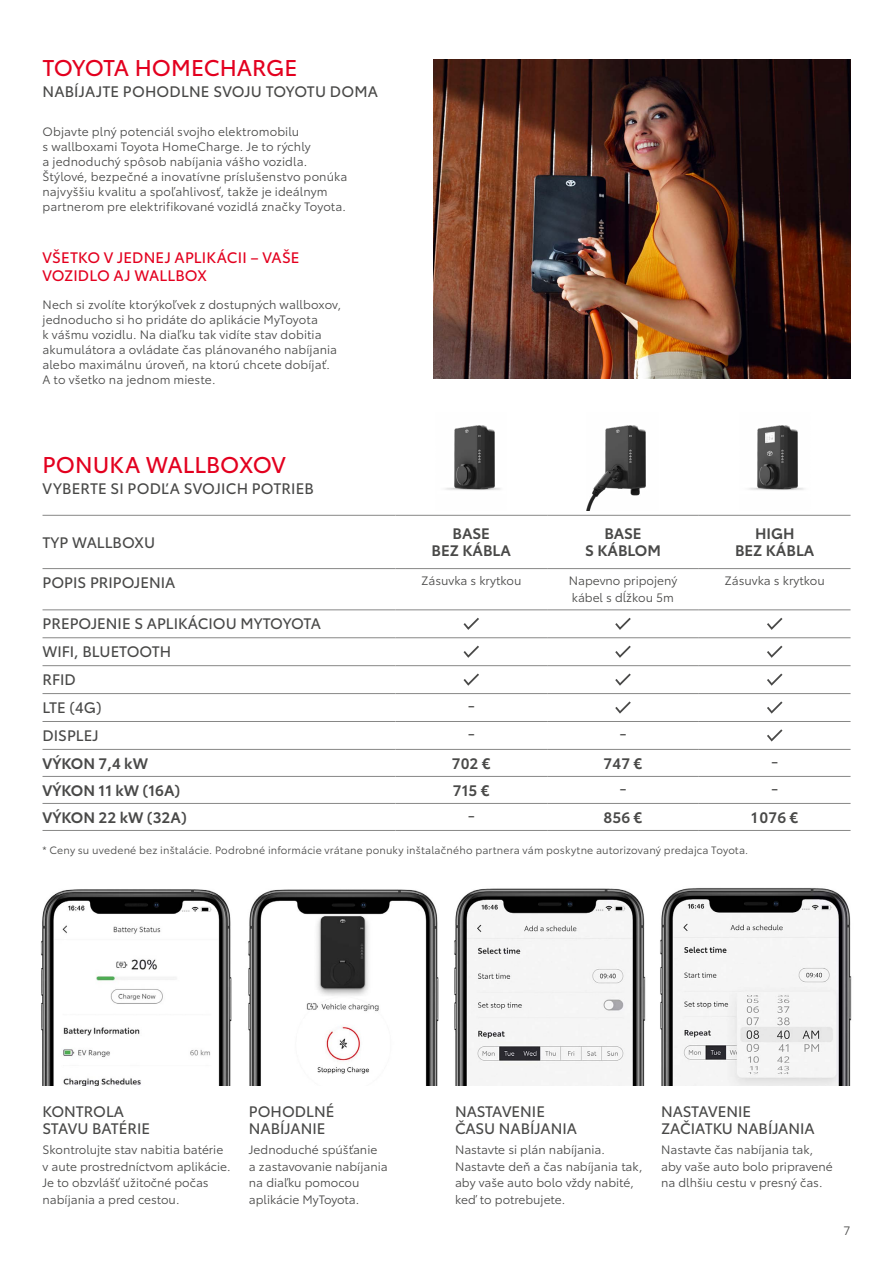
<style>
.page{position:relative;width:893px;height:1263px;background:#fff}
.page>*{position:absolute;margin:0;border:0;box-sizing:border-box;transform-origin:0 0}
.t1{font:22.5px "Toyota Type";color:#e3001f}
.t2{font:15px/16.5px "Toyota Type";color:#494948}
.t3{font:600 15px/16.5px "Toyota Type";color:#494948;text-align:center}
.t4{font:15px/18px "Toyota Type";letter-spacing:.01em;color:#e3001f}
.t5{font:12px/16.5px "Toyota Type";color:#494948}
.t6{font:600 12px "Toyota Type";color:#494948}
.t7{font:10.5px "Toyota Type";letter-spacing:.015em;color:#494948}
</style>
<div class="page">
<img style="left:41px;top:889px;width:191px;height:197px">
<img style="left:248px;top:889px;width:191px;height:197px">
<img style="left:660px;top:888px;width:192px;height:198px">
<img style="left:454px;top:888px;width:192px;height:198px">
<img style="left:433px;top:60px;width:417px;height:318px">
<img style="left:445px;top:425px;width:56px;height:65px">
<img style="left:587px;top:425px;width:59px;height:86px">
<img style="left:749px;top:425px;width:55px;height:65px">
<hr style="left:43px;top:610px;width:352px;height:1px;background:#878786">
<hr style="left:395px;top:610px;width:152px;height:1px;background:#878786">
<hr style="left:547px;top:610px;width:152px;height:1px;background:#878786">
<hr style="left:699px;top:610px;width:151px;height:1px;background:#878786">
<hr style="left:43px;top:637px;width:352px;height:1px;background:#878786">
<hr style="left:395px;top:637px;width:152px;height:1px;background:#878786">
<hr style="left:547px;top:637px;width:152px;height:1px;background:#878786">
<hr style="left:699px;top:637px;width:151px;height:1px;background:#878786">
<hr style="left:43px;top:665px;width:352px;height:1px;background:#878786">
<hr style="left:395px;top:665px;width:152px;height:1px;background:#878786">
<hr style="left:547px;top:665px;width:152px;height:1px;background:#878786">
<hr style="left:699px;top:665px;width:151px;height:1px;background:#878786">
<hr style="left:43px;top:693px;width:352px;height:1px;background:#878786">
<hr style="left:395px;top:693px;width:152px;height:1px;background:#878786">
<hr style="left:547px;top:693px;width:152px;height:1px;background:#878786">
<hr style="left:699px;top:693px;width:151px;height:1px;background:#878786">
<hr style="left:43px;top:721px;width:352px;height:1px;background:#878786">
<hr style="left:395px;top:721px;width:152px;height:1px;background:#878786">
<hr style="left:547px;top:721px;width:152px;height:1px;background:#878786">
<hr style="left:699px;top:721px;width:151px;height:1px;background:#878786">
<hr style="left:43px;top:749px;width:352px;height:1px;background:#878786">
<hr style="left:395px;top:749px;width:152px;height:1px;background:#878786">
<hr style="left:547px;top:749px;width:152px;height:1px;background:#878786">
<hr style="left:699px;top:749px;width:151px;height:1px;background:#878786">
<hr style="left:43px;top:776px;width:352px;height:1px;background:#878786">
<hr style="left:395px;top:776px;width:152px;height:1px;background:#878786">
<hr style="left:547px;top:776px;width:152px;height:1px;background:#878786">
<hr style="left:699px;top:776px;width:151px;height:1px;background:#878786">
<hr style="left:43px;top:803px;width:352px;height:1px;background:#878786">
<hr style="left:395px;top:803px;width:152px;height:1px;background:#878786">
<hr style="left:547px;top:803px;width:152px;height:1px;background:#878786">
<hr style="left:699px;top:803px;width:151px;height:1px;background:#878786">
<hr style="left:43px;top:830px;width:352px;height:1px;background:#878786">
<hr style="left:395px;top:830px;width:152px;height:1px;background:#878786">
<hr style="left:547px;top:830px;width:152px;height:1px;background:#878786">
<hr style="left:699px;top:830px;width:151px;height:1px;background:#878786">
<hr style="left:43px;top:515px;width:352px;height:1px;background:#878786">
<hr style="left:395px;top:515px;width:152px;height:1px;background:#878786">
<hr style="left:547px;top:515px;width:152px;height:1px;background:#878786">
<hr style="left:699px;top:515px;width:151px;height:1px;background:#878786">
<hr style="left:43px;top:568px;width:352px;height:1px;background:#878786">
<hr style="left:395px;top:568px;width:152px;height:1px;background:#878786">
<hr style="left:547px;top:568px;width:152px;height:1px;background:#878786">
<hr style="left:699px;top:568px;width:151px;height:1px;background:#878786">
<svg style="left:463px;top:617px;width:16px;height:13px"></svg>
<svg style="left:615px;top:617px;width:16px;height:13px"></svg>
<svg style="left:767px;top:617px;width:16px;height:13px"></svg>
<svg style="left:463px;top:645px;width:16px;height:13px"></svg>
<svg style="left:615px;top:645px;width:16px;height:13px"></svg>
<svg style="left:767px;top:645px;width:16px;height:13px"></svg>
<svg style="left:463px;top:673px;width:16px;height:13px"></svg>
<svg style="left:615px;top:673px;width:16px;height:13px"></svg>
<svg style="left:767px;top:673px;width:16px;height:13px"></svg>
<svg style="left:615px;top:701px;width:16px;height:13px"></svg>
<svg style="left:767px;top:701px;width:16px;height:13px"></svg>
<svg style="left:767px;top:729px;width:16px;height:13px"></svg>
<h1 class="t1" style="left:43px;top:51px;width:257px">TOYOTA HOMECHARGE</h1>
<p class="t2" style="left:43px;top:83px;width:337px">NABÍJAJTE POHODLNE SVOJU TOYOTU DOMA</p>
<p class="t5" style="left:43px;top:123px;width:306px;line-height:15px">Objavte plný potenciál svojho elektromobilu<br>s wallboxami Toyota HomeCharge. Je to rýchly<br>a jednoduchý spôsob nabíjania vášho vozidla.<br>Štýlové, bezpečné a inovatívne príslušenstvo ponúka najvyššiu kvalitu a spoľahlivosť, takže je ideálnym partnerom pre elektrifikované vozidlá značky Toyota.</p>
<p class="t4" style="left:43px;top:248px;width:259px">VŠETKO V JEDNEJ APLIKÁCII – VAŠE<br>VOZIDLO AJ WALLBOX</p>
<p class="t5" style="left:43px;top:296px;width:300px;line-height:15px">Nech si zvolíte ktorýkoľvek z dostupných wallboxov, jednoducho si ho pridáte do aplikácie MyToyota<br>k vášmu vozidlu. Na diaľku tak vidíte stav dobitia akumulátora a ovládate čas plánovaného nabíjania alebo maximálnu úroveň, na ktorú chcete dobíjať.<br>A to všetko na jednom mieste.</p>
<h1 class="t1" style="left:43px;top:448px;width:245px">PONUKA WALLBOXOV</h1>
<p class="t2" style="left:43px;top:479px;width:273px">VYBERTE SI PODĽA SVOJICH POTRIEB</p>
<p class="t2" style="left:43px;top:533px;width:114px">TYP WALLBOXU</p>
<p class="t3" style="left:432px;top:524px;width:81px">BASE<br>BEZ KÁBLA</p>
<p class="t3" style="left:585px;top:524px;width:77px">BASE<br>S KÁBLOM</p>
<p class="t3" style="left:735px;top:524px;width:81px">HIGH<br>BEZ KÁBLA</p>
<p class="t2" style="left:43px;top:573px;width:134px">POPIS PRIPOJENIA</p>
<p class="t5" style="left:421px;top:572px;width:102px">Zásuvka s krytkou</p>
<p class="t5" style="left:569px;top:572px;width:110px">Napevno pripojený kábel s dĺžkou 5m</p>
<p class="t5" style="left:725px;top:572px;width:102px">Zásuvka s krytkou</p>
<p class="t2" style="left:43px;top:608px;width:280px;line-height:27.9px">PREPOJENIE S APLIKÁCIOU MYTOYOTA<br>WIFI, BLUETOOTH<br>RFID<br>LTE (4G)</p>
<p class="t6" style="left:468px;top:697px;width:8px">–</p>
<p class="t2" style="left:43px;top:726px;width:58px">DISPLEJ</p>
<p class="t6" style="left:468px;top:725px;width:8px">–</p>
<p class="t6" style="left:620px;top:725px;width:8px">–</p>
<p class="t3" style="left:43px;top:754px;width:107px">VÝKON 7,4 kW</p>
<p class="t3" style="left:452px;top:754px;width:40px">702 €</p>
<p class="t3" style="left:604px;top:754px;width:40px">747 €</p>
<p class="t6" style="left:771px;top:753px;width:8px">–</p>
<p class="t3" style="left:43px;top:781px;width:139px">VÝKON 11 kW (16A)</p>
<p class="t3" style="left:453px;top:781px;width:38px">715 €</p>
<p class="t6" style="left:620px;top:780px;width:8px">–</p>
<p class="t6" style="left:771px;top:780px;width:8px">–</p>
<p class="t3" style="left:43px;top:808px;width:146px">VÝKON 22 kW (32A)</p>
<p class="t6" style="left:468px;top:807px;width:8px">–</p>
<p class="t3" style="left:604px;top:808px;width:40px">856 €</p>
<p class="t3" style="left:751px;top:808px;width:49px">1076 €</p>
<p class="t7" style="left:43px;top:843px;width:707px">* Ceny su uvedené bez inštalácie. Podrobné informácie vrátane ponuky inštalačného partnera vám poskytne autorizovaný predajca Toyota.</p>
<p class="t2" style="left:43px;top:1102px;width:109px">KONTROLA<br>STAVU BATÉRIE</p>
<p class="t5" style="left:43px;top:1141px;width:190px">Skontrolujte stav nabitia batérie v aute prostredníctvom aplikácie.<br>Je to obzvlášť užitočné počas nabíjania a pred cestou.</p>
<p class="t2" style="left:249px;top:1102px;width:87px">POHODLNÉ<br>NABÍJANIE</p>
<p class="t5" style="left:249px;top:1141px;width:140px">Jednoduché spúšťanie<br>a zastavovanie nabíjania na diaľku pomocou aplikácie MyToyota.</p>
<p class="t2" style="left:455px;top:1102px;width:124px">NASTAVENIE<br>ČASU NABÍJANIA</p>
<p class="t5" style="left:455px;top:1141px;width:189px">Nastavte si plán nabíjania.<br>Nastavte deň a čas nabíjania tak, aby vaše auto bolo vždy nabité, keď to potrebujete.</p>
<p class="t2" style="left:661px;top:1102px;width:155px">NASTAVENIE<br>ZAČIATKU NABÍJANIA</p>
<p class="t5" style="left:661px;top:1141px;width:173px">Nastavte čas nabíjania tak, aby vaše auto bolo pripravené na dlhšiu cestu v presný čas.</p>
<p class="t5" style="left:844px;top:1221px;width:8px">7</p>
</div>
